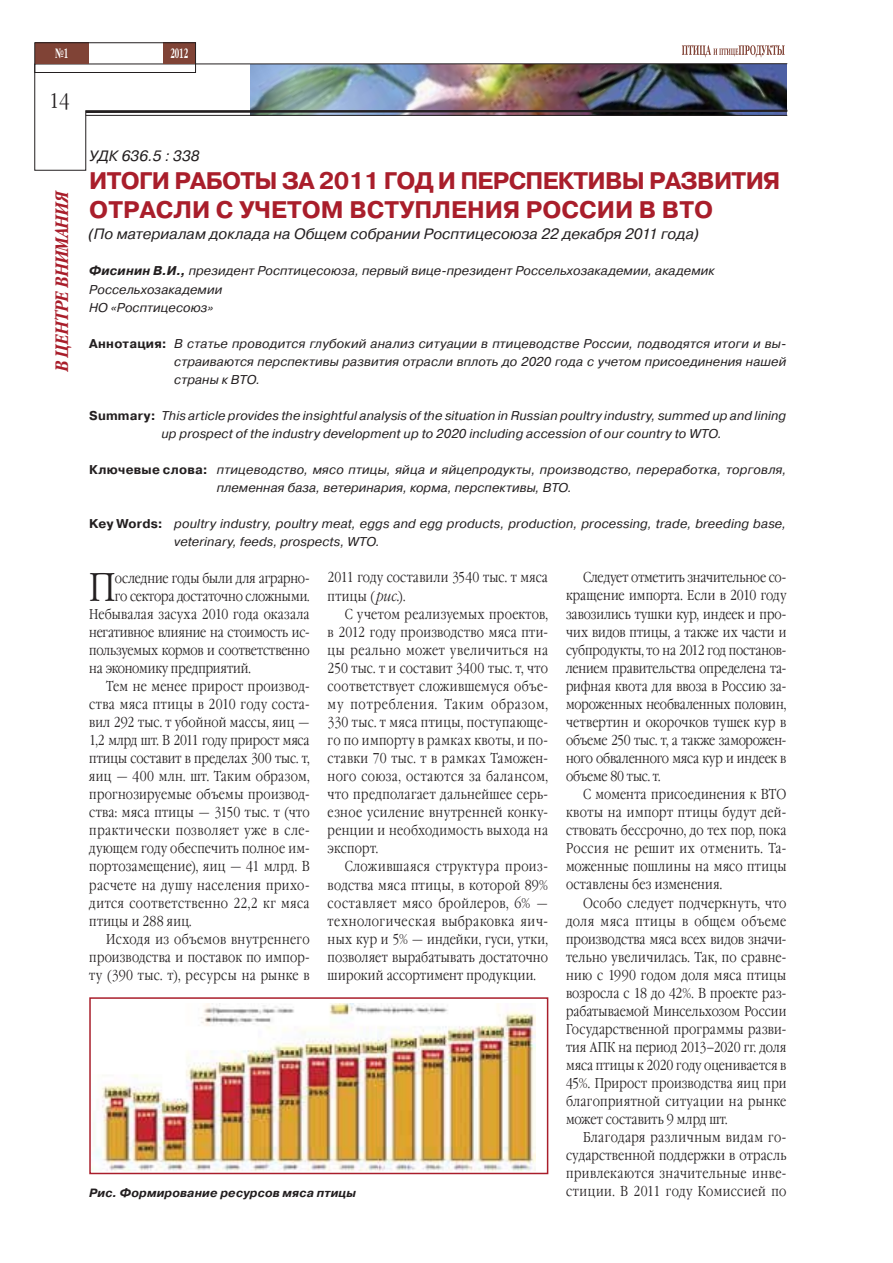
<style>
.page{position:relative;width:893px;height:1263px;background:#fff}
.page>*{position:absolute;margin:0;border:0;box-sizing:border-box;transform-origin:0 0}
.t1{font:300 40.05px "Garamond Narrow C";color:#231f20}
.t2{font:700 24px/28.8px "Pragmatica C";letter-spacing:-.03em;color:#a91e2b}
.t3{font:300 21px "Garamond Narrow C";color:#231f20}
.t4{font:italic 700 18px "Garamond Narrow C";color:#a91e2b}
.t5{font:italic 15px "Pragmatica C";color:#231f20}
.t6{font:300 14.25px/18px "Garamond Narrow C";letter-spacing:.015em;color:#231f20;text-align:justify}
.t7{font:300 14.25px "Garamond Narrow C";letter-spacing:-.005em;color:#231f20}
.t8{font:300 14.25px "Garamond Narrow C";letter-spacing:.04em;color:#231f20}
.t9{font:300 14.25px "Garamond Narrow C";letter-spacing:.035em;color:#231f20}
.t10{font:700 13.5px "Garamond Narrow C";color:#fff;scale:.67 1}
.t11{font:italic 12.75px/18px "Pragmatica C";letter-spacing:.01em;color:#231f20}
.t12{font:italic 700 12px "Pragmatica C";letter-spacing:.015em;color:#231f20}
.s1{font-weight:700}
.s2{font-weight:700;font-style:normal}
.s3{font-style:italic}
</style>
<div class="page">
<svg style="left:682px;top:45px;width:103px;height:12px"></svg>
<img style="left:34px;top:63px;width:754px;height:108px">
<hr style="left:86px;top:115px;width:701px;height:1px;background:#231f20">
<svg style="left:84px;top:109px;width:704px;height:5px;background:#555158"></svg>
<div style="left:163px;top:43px;width:33px;height:21px;background:#804336"></div>
<div style="left:35px;top:43px;width:54px;height:21px;background:#804336"></div>
<div style="left:34px;top:42px;width:162px;height:31px;border:1px solid #231f20"></div>
<img style="left:92px;top:1003px;width:444px;height:168px">
<div style="left:89px;top:997px;width:459px;height:177px;border:2px solid #a91e2b"></div>
<p class="t10" style="left:55px;top:46px;width:21px">№1</p>
<p class="t10" style="left:170px;top:46px;width:28px">2012</p>
<h3 class="t3" style="left:49px;top:93px;width:22px">14</h3>
<p class="t4" style="left:52px;top:371px;width:184px;rotate:-90deg">В ЦЕНТРЕ ВНИМАНИЯ</p>
<p class="t5" style="left:89px;top:150px;width:112px">УДК 636.5 : 338</p>
<h2 class="t2" style="left:89px;top:167px;width:693px">ИТОГИ РАБОТЫ ЗА 2011 ГОД И ПЕРСПЕКТИВЫ РАЗВИТИЯ<br>ОТРАСЛИ С УЧЕТОМ ВСТУПЛЕНИЯ РОССИИ В ВТО</h2>
<p class="t5" style="left:89px;top:229px;width:611px">(По материалам доклада на Общем собрании Росптицесоюза 22 декабря 2011 года)</p>
<p class="t11" style="left:89px;top:263px;width:627px"><span class="s1">Фисинин В.И.,</span> президент Росптицесоюза, первый вице-президент Россельхозакадемии, академик<br>Россельхозакадемии<br>НО «Росптицесоюз»</p>
<p class="t11" style="left:174px;top:335px;width:614px;text-align:justify;text-indent:-85px"><span class="s2">Аннотация:</span> В статье проводится глубокий анализ ситуации в птицеводстве России, подводятся итоги и вы&shy;страиваются перспективы развития отрасли вплоть до 2020 года с учетом присоединения нашей страны к ВТО.</p>
<p class="t11" style="left:162px;top:408px;width:626px;text-indent:-72px"><span class="s2">Summary:</span> This article provides the insightful analysis of the situation in Russian poultry industry, summed up and lining up prospect of the industry development up to 2020 including accession of our country to WTO.</p>
<p class="t11" style="left:217px;top:462px;width:571px;text-indent:-127px"><span class="s2">Ключевые слова:</span> птицеводство, мясо птицы, яйца и яйцепродукты, производство, переработка, торговля, племенная база, ветеринария, корма, перспективы, ВТО.</p>
<p class="t11" style="left:174px;top:516px;width:613px;text-indent:-85px"><span class="s2">Key Words:</span> poultry industry, poultry meat, eggs and egg products, production, processing, trade, breeding base, veterinary, feeds, prospects, WTO.</p>
<h1 class="t1" style="left:89px;top:573px;width:28px">П</h1>
<p class="t6" style="left:115px;top:571px;width:196px">оследние годы были для аграрно-</p>
<p class="t6" style="left:566px;top:570px;width:222px;text-indent:17px">Следует отметить значительное со&shy;кращение импорта. Если в 2010 году завозились тушки кур, индеек и про&shy;чих видов птицы, а также их части и субпродукты, то на 2012 год постанов&shy;лением правительства определена та&shy;рифная квота для ввоза в Россию за&shy;мороженных необваленных половин, четвертин и окорочков тушек кур в объеме 250 тыс. т, а также заморожен&shy;ного обваленного мяса кур и индеек в объеме 80 тыс. т.</p>
<p class="t6" style="left:566px;top:787px;width:222px;text-indent:17px">С момента присоединения к ВТО квоты на импорт птицы будут дей&shy;ствовать бессрочно, до тех пор, пока Россия не решит их отменить. Та&shy;моженные пошлины на мясо птицы оставлены без изменения.</p>
<p class="t6" style="left:566px;top:896px;width:222px;text-indent:17px">Особо следует подчеркнуть, что доля мяса птицы в общем объеме производства мяса всех видов значи&shy;тельно увеличилась. Так, по сравне&shy;нию с 1990 годом доля мяса птицы возросла с 18 до 42%. В проекте раз&shy;рабатываемой Минсельхозом России Государственной программы разви&shy;тия АПК на период 2013–2020 гг. доля мяса птицы к 2020 году оценивается в 45%. Прирост производства яиц при благоприятной ситуации на рынке может составить 9 млрд шт.</p>
<p class="t6" style="left:566px;top:1130px;width:222px;text-indent:17px">Благодаря различным видам го&shy;сударственной поддержки в отрасль привлекаются значительные инве-</p>
<p class="t6" style="left:328px;top:570px;width:222px">2011 году составили 3540 тыс. т мяса птицы (<span class="s3">рис.</span>).</p>
<p class="t6" style="left:328px;top:607px;width:222px;text-indent:17px">С учетом реализуемых проектов, в 2012 году производство мяса пти&shy;цы реально может увеличиться на 250 тыс. т и составит 3400 тыс. т, что соответствует сложившемуся объе&shy;му потребления. Таким образом, 330 тыс. т мяса птицы, поступающе&shy;го по импорту в рамках квоты, и по&shy;ставки 70 тыс. т в рамках Таможен&shy;ного союза, остаются за балансом, что предполагает дальнейшее серь&shy;езное усиление внутренней конку&shy;ренции и необходимость выхода на экспорт.</p>
<p class="t6" style="left:328px;top:859px;width:222px;text-indent:17px">Сложившаяся структура произ&shy;водства мяса птицы, в которой 89% составляет мясо бройлеров, 6% — технологическая выбраковка яич&shy;ных кур и 5% — индейки, гуси, утки, позволяет вырабатывать достаточно широкий ассортимент продукции.</p>
<p class="t7" style="left:115px;top:591px;width:196px">го сектора достаточно сложными.</p>
<p class="t6" style="left:89px;top:607px;width:222px">Небывалая засуха 2010 года оказала</p>
<p class="t7" style="left:89px;top:627px;width:222px">негативное влияние на стоимость ис-</p>
<p class="t7" style="left:89px;top:645px;width:222px">пользуемых кормов и соответственно</p>
<p class="t6" style="left:89px;top:661px;width:163px">на экономику предприятий.</p>
<p class="t6" style="left:106px;top:679px;width:205px">Тем не менее прирост производ-</p>
<p class="t9" style="left:89px;top:699px;width:222px">ства мяса птицы в 2010 году соста-</p>
<p class="t6" style="left:89px;top:715px;width:222px">вил 292 тыс. т убойной массы, яиц —</p>
<p class="t7" style="left:89px;top:735px;width:222px">1,2 млрд шт. В 2011 году прирост мяса</p>
<p class="t6" style="left:89px;top:751px;width:222px">птицы составит в пределах 300 тыс. т,</p>
<p class="t6" style="left:89px;top:769px;width:222px">яиц — 400 млн. шт. Таким образом,</p>
<p class="t6" style="left:89px;top:787px;width:222px">прогнозируемые объемы производ-</p>
<p class="t6" style="left:89px;top:805px;width:222px">ства: мяса птицы — 3150 тыс. т (что</p>
<p class="t8" style="left:89px;top:825px;width:222px">практически позволяет уже в сле-</p>
<p class="t6" style="left:89px;top:841px;width:222px">дующем году обеспечить полное им-</p>
<p class="t6" style="left:89px;top:860px;width:222px">портозамещение), яиц — 41 млрд. В</p>
<p class="t6" style="left:89px;top:878px;width:222px">расчете на душу населения прихо-</p>
<p class="t8" style="left:89px;top:898px;width:222px">дится соответственно 22,2 кг мяса</p>
<p class="t6" style="left:89px;top:914px;width:104px">птицы и 288 яиц.</p>
<p class="t6" style="left:106px;top:932px;width:205px">Исходя из объемов внутреннего</p>
<p class="t6" style="left:89px;top:950px;width:222px">производства и поставок по импор-</p>
<p class="t6" style="left:89px;top:968px;width:222px">ту (390 тыс. т), ресурсы на рынке в</p>
<p class="t12" style="left:89px;top:1186px;width:268px">Рис. Формирование ресурсов мяса птицы</p>
<p class="t6" style="left:566px;top:1185px;width:222px">стиции. В 2011 году Комиссией по</p>
</div>
